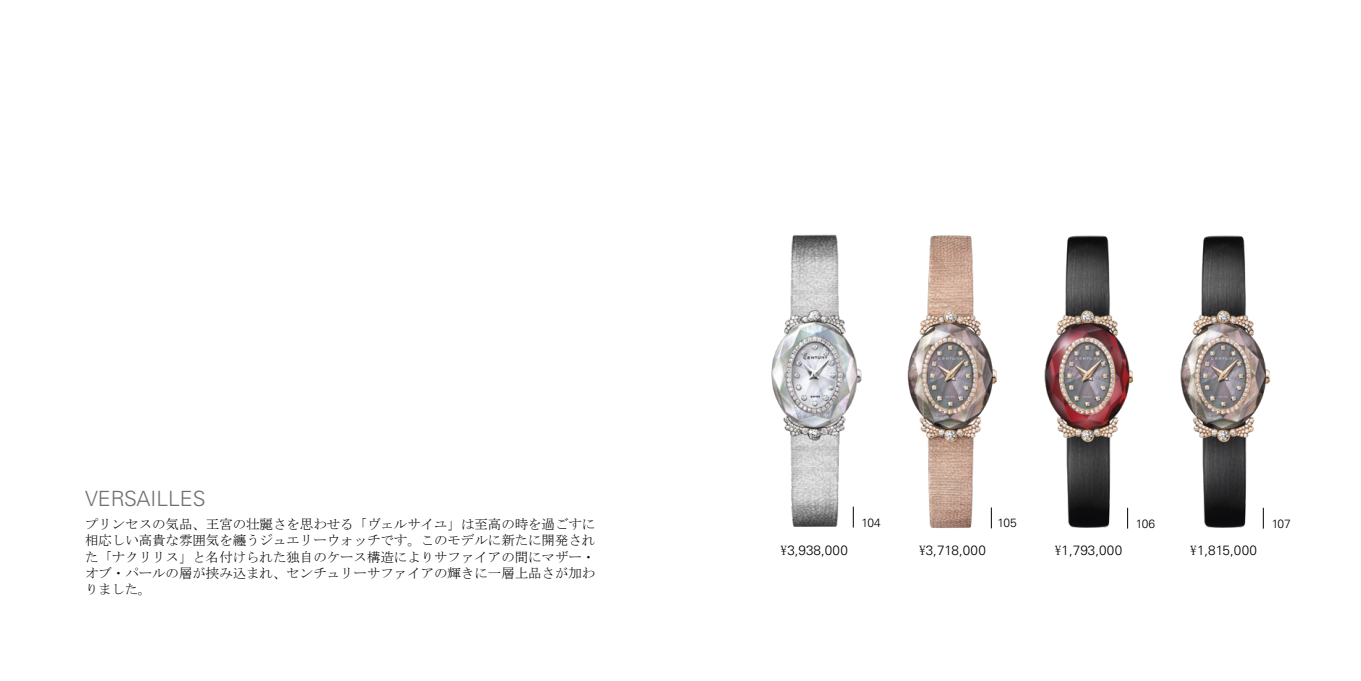
<style>
.page{position:relative;width:1361px;height:681px;background:#fff}
.page>*{position:absolute;margin:0;border:0;box-sizing:border-box;transform-origin:0 0}
.t1{font:300 21px "Univers LT Std";color:#6f6f6e}
.t2{font:13.5px/16.2px "MS Mincho";letter-spacing:-.005em;color:#000;text-align:justify}
.t3{font:300 13.5px "Univers LT Std";letter-spacing:.01em;color:#000}
.t4{font:300 12px "Univers LT Std";letter-spacing:-.035em;color:#000}
.s1{font-family:"MS Mincho";font-weight:400}
</style>
<div class="page">
<img style="left:771px;top:234px;width:91px;height:294px">
<img style="left:1180px;top:235px;width:91px;height:294px">
<img style="left:1044px;top:235px;width:89px;height:294px">
<img style="left:907px;top:235px;width:90px;height:294px">
<svg style="left:853px;top:506px;width:1px;height:21px"></svg>
<svg style="left:991px;top:507px;width:1px;height:21px"></svg>
<svg style="left:1263px;top:507px;width:1px;height:21px"></svg>
<svg style="left:1127px;top:507px;width:1px;height:21px"></svg>
<h1 class="t1" style="left:85px;top:485px;width:122px">VERSAILLES</h1>
<p class="t2" style="left:85px;top:516px;width:512px">プリンセスの気品、王宮の壮麗さを思わせる「ヴェルサイユ」は至高の時を過ごすに相応しい高貴な雰囲気を纏うジュエリーウォッチです。このモデルに新たに開発された「ナクリリス」と名付けられた独自のケース構造によりサファイアの間にマザー・オブ・パールの層が挟み込まれ、センチュリーサファイアの輝きに一層上品さが加わりました。</p>
<p class="t4" style="left:861px;top:515px;width:21px">104</p>
<p class="t4" style="left:997px;top:515px;width:21px">105</p>
<p class="t4" style="left:1136px;top:516px;width:21px">106</p>
<p class="t4" style="left:1271px;top:516px;width:21px">107</p>
<p class="t3" style="left:780px;top:541px;width:69px"><span class="s1">\</span>3,938,000</p>
<p class="t3" style="left:919px;top:541px;width:68px"><span class="s1">\</span>3,718,000</p>
<p class="t3" style="left:1055px;top:541px;width:69px"><span class="s1">\</span>1,793,000</p>
<p class="t3" style="left:1190px;top:541px;width:68px"><span class="s1">\</span>1,815,000</p>
</div>
